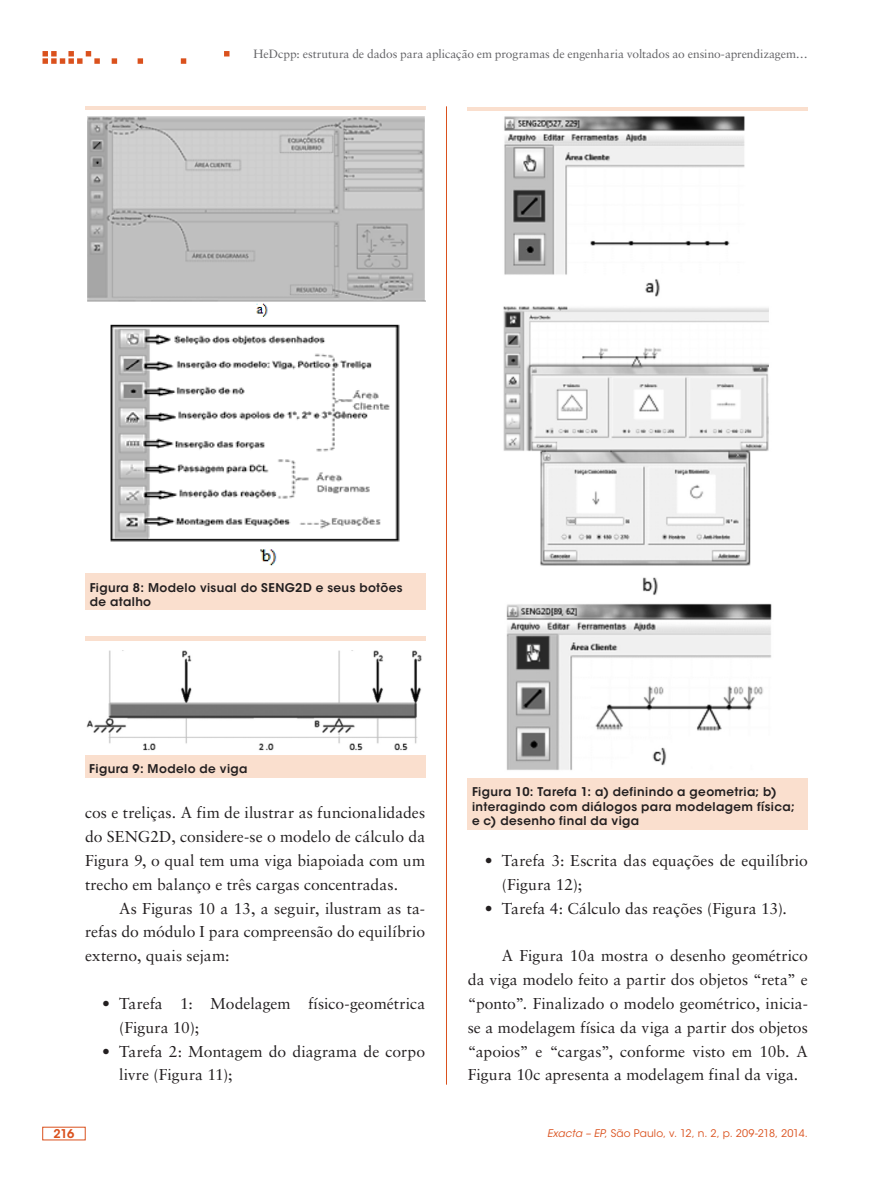
<style>
.page{position:relative;width:893px;height:1191px;background:#fff}
.page>*{position:absolute;margin:0;border:0;box-sizing:border-box;transform-origin:0 0}
.ex_Normal{font:15.75px/23.9px "Sabon LT Std";color:#231f20;text-align:justify}
.ex_Normal_-_bolinha{font:15.75px/23.9px "Sabon LT Std";color:#231f20}
.ex_Tabela_-_titulo{font:600 12px/14.4px "ITC Avant Garde Std";letter-spacing:.03em;color:#231f20}
.t1{font:12px "Sabon LT Std";letter-spacing:-.01em;color:#636366}
.t2{font:600 12px "ITC Avant Garde Std";color:#da511d}
.t3{font:10.5px "ITC Avant Garde Std";letter-spacing:.02em;color:#da511d}
.s1{font-style:italic}
</style>
<div class="page">
<hr style="left:446px;top:106px;width:1px;height:978px;background:#da511d">
<svg style="left:43px;top:51px;width:186px;height:13px"></svg>
<div style="left:85px;top:106px;width:341px;height:504px;background:#fadfce"></div>
<div style="left:85px;top:111px;width:341px;height:462px;background:#fff"></div>
<img style="left:87px;top:116px;width:339px;height:201px">
<img style="left:110px;top:324px;width:290px;height:242px">
<div style="left:85px;top:636px;width:340px;height:141px;background:#fadfce"></div>
<div style="left:85px;top:641px;width:340px;height:114px;background:#fff"></div>
<img style="left:86px;top:651px;width:336px;height:100px">
<div style="left:468px;top:107px;width:340px;height:722px;background:#fadfce"></div>
<div style="left:468px;top:111px;width:340px;height:666px;background:#fff"></div>
<img style="left:503px;top:116px;width:269px;height:654px">
<p class="t1" style="left:254px;top:46px;width:556px">HeDcpp: estrutura de dados para aplicação em programas de engenharia voltados ao ensino-aprendizagem…</p>
<p class="ex_Tabela_-_titulo" style="left:90px;top:580px;width:314px">Figura 8: Modelo visual do SENG2D e seus botões de atalho</p>
<p class="ex_Tabela_-_titulo" style="left:89px;top:762px;width:160px">Figura 9: Modelo de viga</p>
<p class="ex_Normal" style="left:85px;top:801px;width:342px">cos e treliças. A fim de ilustrar as funcionalidades do SENG2D, considere-se o modelo de cálculo da Figura 9, o qual tem uma viga biapoiada com um trecho em balanço e três cargas concentradas.</p>
<p class="ex_Normal" style="left:85px;top:896px;width:342px;text-indent:34px">As Figuras 10 a 13, a seguir, ilustram as ta&shy;refas do módulo I para compreensão do equilíbrio externo, quais sejam:</p>
<p class="ex_Normal_-_bolinha" style="left:119px;top:991px;width:308px;text-indent:-17px">• Tarefa 1: Modelagem físico-geométrica (Figura 10);</p>
<p class="ex_Normal_-_bolinha" style="left:119px;top:1039px;width:308px;text-indent:-17px">• Tarefa 2: Montagem do diagrama de corpo livre (Figura 11);</p>
<p class="ex_Tabela_-_titulo" style="left:472px;top:785px;width:324px">Figura 10: Tarefa 1: a) definindo a geometria; b) interagindo com diálogos para modelagem física; e c) desenho final da viga</p>
<p class="ex_Normal_-_bolinha" style="left:502px;top:848px;width:308px;text-indent:-17px">• Tarefa 3: Escrita das equações de equilíbrio (Figura 12);</p>
<p class="ex_Normal_-_bolinha" style="left:485px;top:896px;width:304px">• Tarefa 4: Cálculo das reações (Figura 13).</p>
<p class="ex_Normal" style="left:468px;top:943px;width:342px;text-indent:34px">A Figura 10a mostra o desenho geométrico da viga modelo feito a partir dos objetos “reta” e “ponto”. Finalizado o modelo geométrico, inicia&shy;se a modelagem física da viga a partir dos objetos “apoios” e “cargas”, conforme visto em 10b. A Figura 10c apresenta a modelagem final da viga.</p>
<p class="t2" style="left:54px;top:1126px;width:22px">216</p>
<p class="t3" style="left:547px;top:1127px;width:262px"><span class="s1">Exacta – EP</span>, São Paulo, v. 12, n. 2, p. 209-218, 2014.</p>
</div>
